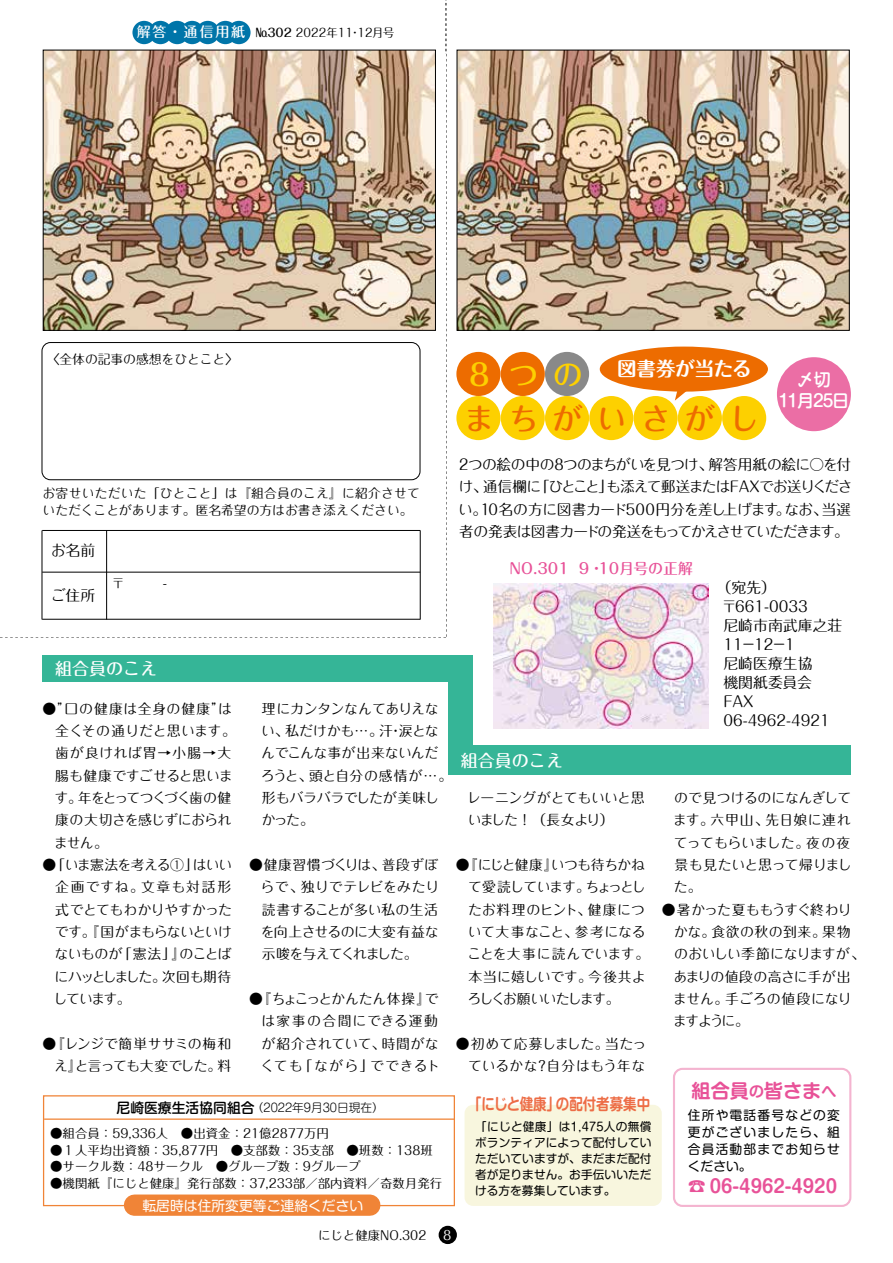
<style>
.page{position:relative;width:893px;height:1263px;background:#fff}
.page>*{position:absolute;margin:0;border:0;box-sizing:border-box;transform-origin:0 0}
.t1{font:500 29.85px "Maru Fo Pro";letter-spacing:.475em;color:#ed6c00}
.t2{font:500 29.85px "Maru Fo Pro";color:#fdd000}
.t3{font:700 19.5px "Maru Fo Pro";letter-spacing:-.005em;color:#fff}
.t4{font:700 19.2px "Shin M Go Pr 6 De";color:#e85298}
.t5{font:700 18px "Shin M Go Pr 6 De";color:#e85298}
.t6{font:500 16.95px "Maru Fo Pro";color:#fff}
.t7{font:500 16.95px/21.6px "Shin M Go Pr 6";letter-spacing:-.06em;color:#fff;text-align:center}
.t8{font:700 15.9px "Shin M Go Pr 6 De";color:#ed6d46;scale:.85 1}
.t9{font:14.85px/19.2px "Maru Fo Pro";color:#000}
.t10{font:500 14.85px "Maru Fo Pro";color:#e85298}
.t11{font:14.7px/22.4px "Maru Fo Pro";letter-spacing:-.07em;color:#000;text-align:justify}
.t12{font:13.8px/22.4px "Maru Fo Pro";letter-spacing:-.015em;color:#000}
.t13{font:13.8px/22.4px "Maru Fo Pro";letter-spacing:.005em;color:#000}
.t14{font:13.8px/22.4px "Maru Fo Pro";letter-spacing:.03em;color:#000}
.t15{font:13.8px/22.4px "Maru Fo Pro";letter-spacing:.01em;color:#000;text-align:right}
.t16{font:13.8px "Shin M Go Pr 6";color:#fff}
.t17{font:12.75px/17px "Maru Fo Pro";color:#000}
.t18{font:12.75px/17px "Shin M Go Pr 6";letter-spacing:.095em;color:#000;text-align:justify}
.t19{font:12.75px "Maru Fo Pro";color:#fff}
.t20{font:12.45px "Maru Fo Pro";color:#000}
.t21{font:11.7px/15.9px "Shin M Go Pr 6";letter-spacing:.005em;color:#000;text-align:justify}
.t22{font:300 11.7px "Shin M Go Pr 6";color:#000}
.t23{font:11.7px "Maru Fo Pro";color:#000}
.s1{font-weight:500;font-size:14.1px;color:#fff}
.s2{font-weight:500}
.s3{font-weight:500;font-size:13.8px}
.s4{font-size:14.85px}
</style>
<div class="page">
<div style="left:439px;top:1226px;width:18px;height:18px;background:#000;border-radius:50%"></div>
<div style="left:600px;top:347px;width:168px;height:45px;background:#ed6c00;border-radius:50%"></div>
<svg style="left:675px;top:391px;width:13px;height:10px"></svg>
<div style="left:456px;top:396px;width:44px;height:44px;background:#fdd000;border-radius:50%"></div>
<div style="left:456px;top:352px;width:44px;height:44px;background:#ed6c00;border-radius:50%"></div>
<div style="left:501px;top:396px;width:44px;height:44px;background:#fdd000;border-radius:50%"></div>
<div style="left:501px;top:352px;width:44px;height:44px;background:#ed6c00;border-radius:50%"></div>
<div style="left:545px;top:396px;width:44px;height:44px;background:#fdd000;border-radius:50%"></div>
<div style="left:545px;top:352px;width:44px;height:44px;background:#898989;border-radius:50%"></div>
<div style="left:589px;top:396px;width:44px;height:44px;background:#fdd000;border-radius:50%"></div>
<div style="left:633px;top:396px;width:45px;height:44px;background:#fdd000;border-radius:50%"></div>
<div style="left:678px;top:396px;width:44px;height:44px;background:#fdd000;border-radius:50%"></div>
<div style="left:722px;top:396px;width:44px;height:44px;background:#fdd000;border-radius:50%"></div>
<div style="left:777px;top:357px;width:74px;height:74px;background:#eb6ea5;border-radius:50%"></div>
<svg style="left:0;top:0;width:447px;height:638px"></svg>
<img style="left:459px;top:52px;width:389px;height:277px">
<div style="left:457px;top:50px;width:393px;height:281px;border:1px solid #000"></div>
<div style="left:0;top:54px;width:446px;height:583px;background:#fff"></div>
<hr style="left:42px;top:572px;width:378px;height:1px;background:#000">
<hr style="left:42px;top:619px;width:378px;height:1px;background:#000">
<hr style="left:42px;top:530px;width:378px;height:1px;background:#000">
<hr style="left:42px;top:530px;width:1px;height:89px;background:#000">
<hr style="left:106px;top:530px;width:1px;height:89px;background:#000">
<hr style="left:420px;top:530px;width:1px;height:89px;background:#000">
<div style="left:42px;top:342px;width:378px;height:138px;border:1px solid #000;border-radius:9px"></div>
<div style="left:245px;top:25px;width:142px;height:15px;background:#fff"></div>
<div style="left:132px;top:21px;width:24px;height:23px;background:#0075a9;border-radius:50%"></div>
<div style="left:149px;top:21px;width:23px;height:23px;background:#0075a9;border-radius:50%"></div>
<div style="left:166px;top:21px;width:23px;height:23px;background:#0075a9;border-radius:50%"></div>
<div style="left:180px;top:21px;width:24px;height:23px;background:#0075a9;border-radius:50%"></div>
<div style="left:196px;top:21px;width:23px;height:23px;background:#0075a9;border-radius:50%"></div>
<div style="left:214px;top:21px;width:23px;height:23px;background:#0075a9;border-radius:50%"></div>
<div style="left:227px;top:21px;width:24px;height:23px;background:#0075a9;border-radius:50%"></div>
<img style="left:45px;top:52px;width:389px;height:277px">
<div style="left:43px;top:50px;width:393px;height:281px;border:1px solid #000"></div>
<img style="left:494px;top:584px;width:214px;height:144px">
<div style="left:43px;top:655px;width:430px;height:26px;background:#35b597"></div>
<div style="left:465px;top:1105px;width:197px;height:101px;background:#f8f6de;border-radius:9px"></div>
<div style="left:43px;top:1095px;width:412px;height:111px;border:1px solid #f08437"></div>
<div style="left:134px;top:1194px;width:236px;height:22px;background:#f08437"></div>
<hr style="left:44px;top:1118px;width:410px;height:2px;background:#f08437">
<div style="left:448px;top:655px;width:25px;height:109px;background:#35b597"></div>
<div style="left:448px;top:745px;width:403px;height:30px;background:#35b597"></div>
<div style="left:673px;top:1068px;width:178px;height:139px;border:2px solid #f4b4d0;border-radius:9px"></div>
<p class="t23" style="left:137px;top:23px;width:259px"><span class="s1">解答・通信用紙</span> <span class="s2">№302</span> 2022年11・12月号</p>
<p class="t17" style="left:47px;top:349px;width:193px">〈全体の記事の感想をひとこと〉</p>
<p class="t17" style="left:43px;top:483px;width:379px">お寄せいただいた「ひとこと」は『組合員のこえ』に紹介させていただくことがあります。匿名希望の方はお書き添えください。</p>
<p class="t9" style="left:51px;top:539px;width:46px">お名前</p>
<p class="t9" style="left:51px;top:584px;width:46px">ご住所</p>
<p class="t6" style="left:55px;top:655px;width:104px">組合員のこえ</p>
<p class="t13" style="left:54px;top:696px;width:183px;text-indent:-12px">●”口の健康は全身の健康”は全くその通りだと思います。歯が良ければ胃→小腸→大腸も健康ですごせると思います。年をとってつくづく歯の健康の大切さを感じずにおられません。</p>
<p class="t12" style="left:53px;top:852px;width:180px;text-align:justify;text-indent:-11px">●「いま憲法を考える①」はいい企画ですね。文章も対話形式でとてもわかりやすかったです。『国がまもらないといけないものが「憲法」』のことばにハッとしました。次回も期待しています。</p>
<p class="t12" style="left:43px;top:1030px;width:190px;text-align:right">●『レンジで簡単ササミの梅和え』と言っても大変でした。料</p>
<p class="t12" style="left:261px;top:696px;width:193px">理にカンタンなんてありえない、私だけかも…。汗・涙となんでこんな事が出来ないんだろうと、頭と自分の感情が…。形もバラバラでしたが美味しかった。</p>
<p class="t12" style="left:261px;top:852px;width:180px;text-align:justify;text-indent:-12px">●健康習慣づくりは、普段ずぼらで、独りでテレビをみたり読書することが多い私の生活を向上させるのに大変有益な示唆を与えてくれました。</p>
<p class="t14" style="left:261px;top:986px;width:181px;text-indent:-11px">●『ちょこっとかんたん体操』では家事の合間にできる運動が紹介されていて、時間がなくても「ながら」でできるト</p>
<p class="t22" style="left:117px;top:1098px;width:269px"><span class="s3">尼崎医療生活協同組合</span>（2022年9月30日現在）</p>
<p class="t20" style="left:50px;top:1123px;width:280px">●組合員：59,336人　●出資金：21億2877万円</p>
<p class="t20" style="left:50px;top:1140px;width:384px">●１人平均出資額：35,877円　●支部数：35支部　●班数：138班</p>
<p class="t20" style="left:50px;top:1157px;width:312px">●サークル数：48サークル　●グループ数：9グループ</p>
<p class="t20" style="left:50px;top:1173px;width:394px">●機関紙『にじと健康』発行部数：37,233部／部内資料／奇数月発行</p>
<p class="t16" style="left:142px;top:1194px;width:222px">転居時は住所変更等ご連絡ください</p>
<h2 class="t3" style="left:617px;top:353px;width:136px">図書券が当たる</h2>
<h1 class="t1" style="left:465px;top:395px;width:296px">まちがいさがし</h1>
<h1 class="t2" style="left:465px;top:351px;width:120px">８つの</h1>
<p class="t7" style="left:778px;top:368px;width:72px">〆切<br>11月25日</p>
<p class="t11" style="left:456px;top:452px;width:397px">２つの絵の中の８つのまちがいを見つけ、解答用紙の絵に○を付け、通信欄に「ひとこと」も添えて郵送またはFAXでお送りください。10名の方に図書カード500円分を差し上げます。なお、当選者の発表は図書カードの発送をもってかえさせていただきます。</p>
<p class="t10" style="left:510px;top:556px;width:185px">NO.301 9・10月号の正解</p>
<p class="t6" style="left:461px;top:747px;width:104px">組合員のこえ</p>
<p class="t9" style="left:722px;top:575px;width:122px;text-indent:-5px">（宛先）〒661-0033<br>尼崎市南武庫之荘<br>11－12－1<br>尼崎医療生協<br>機関紙委員会<br>FAX<br>06-4962-4921</p>
<p class="t12" style="left:467px;top:785px;width:179px">レーニングがとてもいいと思いました！（長女より）</p>
<p class="t12" style="left:467px;top:852px;width:183px;text-indent:-12px">●『にじと健康』いつも待ちかねて愛読しています。ちょっとしたお料理のヒント、健康について大事なこと、参考になることを大事に読んでいます。本当に嬉しいです。今後共よろしくお願いいたします。</p>
<p class="t15" style="left:456px;top:1030px;width:192px">●初めて応募しました。当たっているかな？自分はもう年な</p>
<p class="t8" style="left:468px;top:1090px;width:216px">「にじと健康」の配付者募集中</p>
<p class="t21" style="left:475px;top:1118px;width:178px">「にじと健康」は1,475人の無償ボランティアによって配付していただいていますが、まだまだ配付者が足りません。お手伝いいただける方を募集しています。</p>
<p class="t12" style="left:673px;top:785px;width:180px;text-align:justify">ので見つけるのになんぎしてます。六甲山、先日娘に連れてってもらいました。夜の夜景も見たいと思って帰りました。</p>
<p class="t12" style="left:673px;top:896px;width:193px;text-indent:-12px">●暑かった夏ももうすぐ終わりかな。食欲の秋の到来。果物のおいしい季節になりますが、あまりの値段の高さに手が出ません。手ごろの値段になりますように。</p>
<h3 class="t4" style="left:692px;top:1075px;width:146px">組合員<span class="s4">の</span>皆さま<span class="s4">へ</span></h3>
<p class="t18" style="left:688px;top:1106px;width:154px">住所や電話番号などの変更がございましたら、組合員活動部までお知らせください。</p>
<h3 class="t5" style="left:688px;top:1171px;width:151px">☎ 06-4962-4920</h3>
<p class="t20" style="left:318px;top:1226px;width:110px">にじと健康NO.302</p>
<p class="t19" style="left:443px;top:1225px;width:10px">8</p>
</div>
